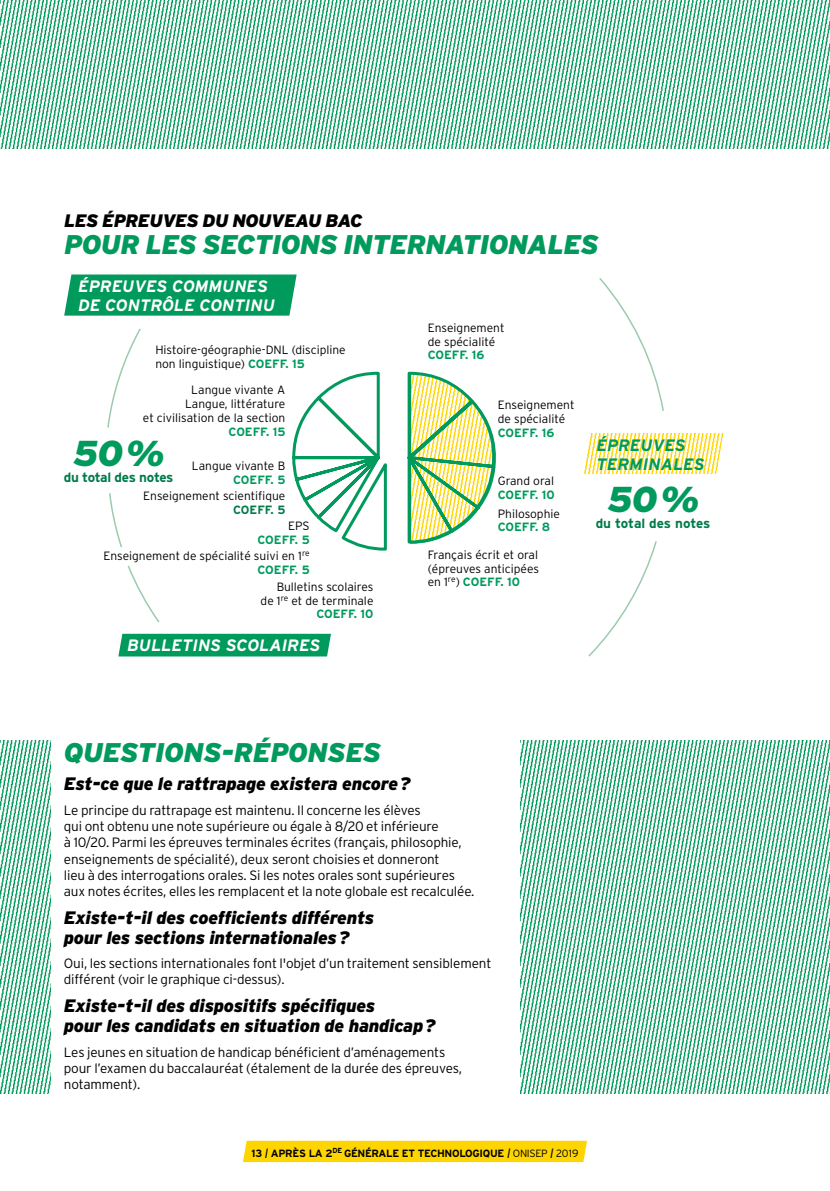
<style>
.page{position:relative;width:830px;height:1191px;background:#fff}
.page>*{position:absolute;margin:0;border:0;box-sizing:border-box;transform-origin:0 0}
.t1{font:italic 900 36px "Interstate";color:#009a5d}
.t2{font:italic 900 27px "Interstate";letter-spacing:-.025em;color:#009a5d}
.t3{font:italic 900 18px/19.5px "Interstate";letter-spacing:-.015em;color:#000}
.t4{font:italic 700 16.5px/19px "Interstate";color:#fff}
.t5{font:italic 700 16.5px/19px "Interstate";color:#009a5d}
.t6{font:300 13.5px/16.2px "Interstate";letter-spacing:-.01em;color:#000}
.t7{font:700 13.5px "Interstate";letter-spacing:-.02em;color:#007b49}
.t8{font:300 12px/13.8px "Interstate";color:#000}
.t9{font:700 12px "Interstate";color:#009a5d}
.t10{font:700 12px "Interstate";color:#007b49}
.t11{font:700 10.5px "Interstate";letter-spacing:-.03em;color:#000}
.s1{font-weight:700;color:#009a5d}
.s2{font-weight:300;font-style:italic;font-size:13.5px}
.s3{font-weight:300}
</style>
<div class="page">
<img style="left:0;top:0;width:829px;height:149px">
<img style="left:0;top:740px;width:50px;height:353px">
<img style="left:520px;top:740px;width:309px;height:353px">
<svg style="left:64px;top:274px;width:232px;height:42px;background:#0c9f65"></svg>
<img style="left:582px;top:433px;width:141px;height:41px">
<div style="left:118px;top:634px;width:213px;height:22px;background:#009a5d"></div>
<svg style="left:599px;top:278px;width:65px;height:133px"></svg>
<svg style="left:588px;top:541px;width:69px;height:116px"></svg>
<svg style="left:109px;top:493px;width:13px;height:54px"></svg>
<svg style="left:107px;top:328px;width:34px;height:100px"></svg>
<svg style="left:292px;top:371px;width:204px;height:180px"></svg>
<svg style="left:127px;top:565px;width:33px;height:58px"></svg>
<div style="left:243px;top:1140px;width:344px;height:22px;background:#ffd500"></div>
<h3 class="t3" style="left:64px;top:211px;width:299px">LES ÉPREUVES DU NOUVEAU BAC</h3>
<h2 class="t2" style="left:64px;top:228px;width:535px">POUR LES SECTIONS INTERNATIONALES</h2>
<p class="t4" style="left:78px;top:277px;width:198px">ÉPREUVES COMMUNES<br>DE CONTRÔLE CONTINU</p>
<p class="t8" style="left:155px;top:343px;width:192px">Histoire-géographie-DNL (discipline non linguistique) <span class="s1">COEFF. 15</span></p>
<p class="t8" style="left:143px;top:383px;width:144px;text-align:right">Langue vivante A<br>Langue, littérature<br>et civilisation de la section</p>
<p class="t9" style="left:228px;top:424px;width:58px">COEFF. 15</p>
<h1 class="t1" style="left:73px;top:431px;width:93px">50%</h1>
<p class="t8" style="left:192px;top:459px;width:95px">Langue vivante B</p>
<p class="t9" style="left:233px;top:472px;width:54px">COEFF. 5</p>
<p class="t8" style="left:143px;top:489px;width:144px">Enseignement scientifique</p>
<p class="t10" style="left:233px;top:502px;width:54px">COEFF. 5</p>
<p class="t7" style="left:64px;top:468px;width:111px">du total des notes</p>
<p class="t8" style="left:288px;top:519px;width:23px">EPS</p>
<p class="t8" style="left:103px;top:531px;width:208px;line-height:16.5px;text-align:right"><span class="s1">COEFF. 5<br></span>Enseignement de spécialité suivi en 1<sup>re</sup></p>
<p class="t9" style="left:257px;top:562px;width:54px">COEFF. 5</p>
<p class="t8" style="left:260px;top:579px;width:114px;text-align:right">Bulletins scolaires de 1<sup>re</sup> et de terminale<br><span class="s1">COEFF. 10</span></p>
<p class="t4" style="left:127px;top:636px;width:194px">BULLETINS SCOLAIRES</p>
<p class="t8" style="left:427px;top:321px;width:78px">Enseignement de spécialité</p>
<p class="t9" style="left:427px;top:348px;width:58px">COEFF. 16</p>
<p class="t8" style="left:497px;top:398px;width:78px">Enseignement de spécialité</p>
<p class="t9" style="left:497px;top:425px;width:58px">COEFF. 16</p>
<p class="t8" style="left:497px;top:474px;width:58px">Grand oral</p>
<p class="t9" style="left:497px;top:487px;width:59px">COEFF. 10</p>
<p class="t8" style="left:497px;top:506px;width:64px">Philosophie</p>
<p class="t9" style="left:497px;top:520px;width:54px">COEFF. 8</p>
<p class="t8" style="left:427px;top:547px;width:113px;text-align:justify">Français écrit et oral (épreuves anticipées en 1<sup>re</sup>) <span class="s1">COEFF. 10</span></p>
<p class="t5" style="left:596px;top:435px;width:110px">ÉPREUVES<br>TERMINALES</p>
<h1 class="t1" style="left:607px;top:477px;width:93px">50%</h1>
<p class="t7" style="left:595px;top:514px;width:116px">du total des notes</p>
<h2 class="t2" style="left:64px;top:736px;width:318px">QUESTIONS-RÉPONSES</h2>
<h3 class="t3" style="left:64px;top:774px;width:348px">Est-ce que le rattrapage existera encore?</h3>
<p class="t6" style="left:64px;top:802px;width:412px">Le principe du rattrapage est maintenu. Il concerne les élèves<br>qui ont obtenu une note supérieure ou égale à 8/20 et inférieure<br>à 10/20. Parmi les épreuves terminales écrites (français, philosophie, enseignements de spécialité), deux seront choisies et donneront<br>lieu à des interrogations orales. Si les notes orales sont supérieures aux notes écrites, elles les remplacent et la note globale est recalculée.</p>
<h3 class="t3" style="left:64px;top:907px;width:312px">Existe-t-il des coefficients différents pour les sections internationales?</h3>
<p class="t6" style="left:64px;top:955px;width:429px">Oui, les sections internationales font l'objet d’un traitement sensiblement différent (voir le graphique ci-dessus).</p>
<h3 class="t3" style="left:64px;top:996px;width:373px">Existe-t-il des dispositifs spécifiques<br>pour les candidats en situation de handicap?</h3>
<p class="t6" style="left:64px;top:1043px;width:399px">Les jeunes en situation de handicap bénéficient d’aménagements pour l’examen du baccalauréat (étalement de la durée des épreuves, notamment).</p>
<p class="t11" style="left:251px;top:1146px;width:328px">13 <span class="s2">I</span> APRÈS LA 2<sup>DE</sup> GÉNÉRALE ET TECHNOLOGIQUE <span class="s2">I</span> <span class="s3">ONISEP</span> <span class="s2">I</span> <span class="s3">2019</span></p>
</div>
